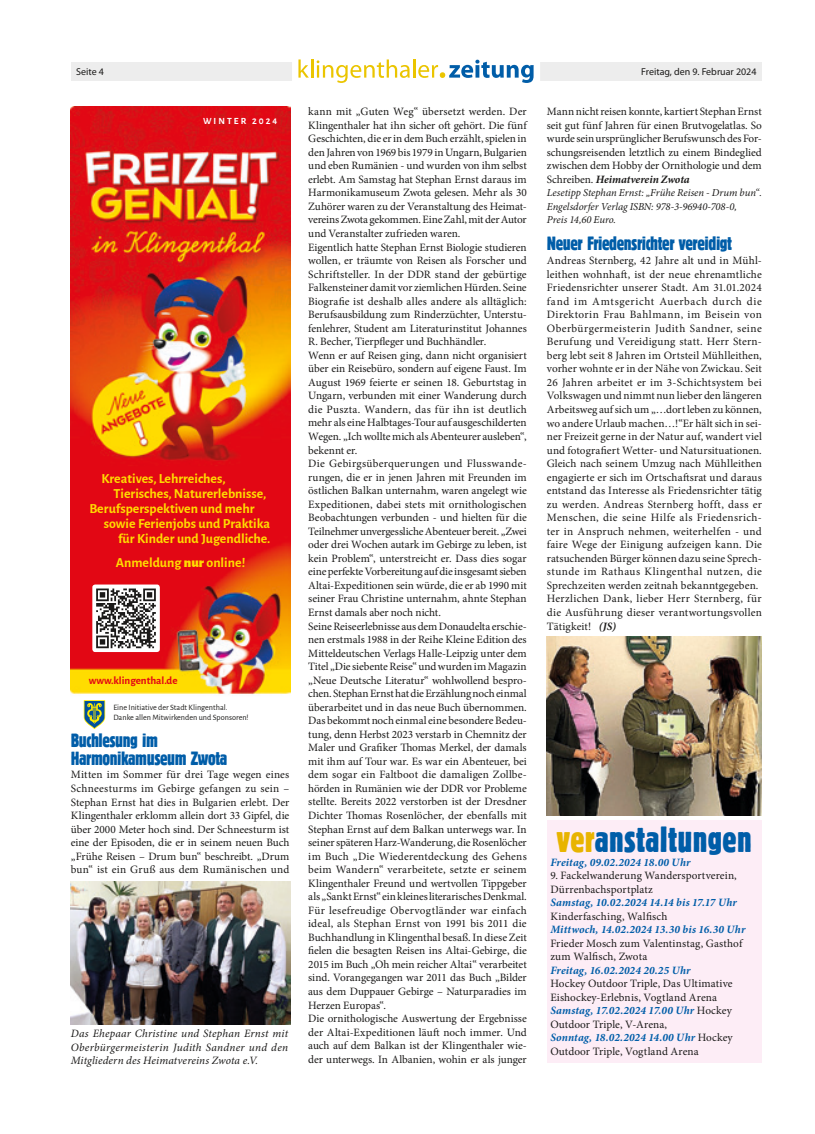
<style>
.page{position:relative;width:815px;height:1134px;background:#fff}
.page>*{position:absolute;margin:0;border:0;box-sizing:border-box;transform-origin:0 0}
.t1{font:37.5px "Block D Regu Extr Cond";letter-spacing:.01em;color:#005da8}
.t2{font:20px/17.5px "Block D Regu Extr Cond";letter-spacing:-.02em;color:#005da8}
.t3{font:700 13.88px "Alegreya Sans";color:#ffdc00}
.t4{font:11.25px/13.5px "Minion Pro";color:#1b1a19}
.t5{font:italic 700 11.25px "Minion Pro";letter-spacing:.01em;color:#005da8}
.t6{font:italic 11.25px/13.5px "Minion Pro";letter-spacing:.015em;color:#1b1a19;text-align:justify}
.t7{font:700 11px "Alegreya Sans";color:#e30614}
.t8{font:italic 10.62px/13.5px "Minion Pro";letter-spacing:-.005em;color:#1b1a19}
.t9{font:10px "Myriad Pro";color:#1b1a19}
.t10{font:700 9.5px "Alegreya Sans";letter-spacing:.215em;color:#fff}
.t11{font:8.25px/10.1px "Alegreya Sans";color:#1b1a19}
.s1{font-weight:900}
.s2{font-weight:700;font-style:italic}
.s3{color:#e8b400}
.s4{font-weight:700;font-style:italic;color:#005da8}
</style>
<div class="page">
<div style="left:71px;top:62px;width:691px;height:19px;background:#ededed"></div>
<div style="left:292px;top:53px;width:248px;height:44px;background:#fff"></div>
<svg style="left:298px;top:59px;width:236px;height:24px"></svg>
<div style="left:547px;top:821px;width:215px;height:242px;background:#fdedf6"></div>
<img style="left:547px;top:637px;width:214px;height:179px">
<img style="left:71px;top:881px;width:220px;height:143px">
<img style="left:71px;top:106px;width:219px;height:588px">
<div style="left:92px;top:584px;width:68px;height:68px;background:#fff;border-radius:3px"></div>
<div style="left:94px;top:587px;width:64px;height:63px;background:linear-gradient(to bottom,#fff,#fff)"></div>
<svg style="left:96px;top:588px;width:60px;height:60px"></svg>
<svg style="left:83px;top:700px;width:23px;height:29px"></svg>
<p class="t9" style="left:76px;top:65px;width:29px">Seite 4</p>
<p class="t9" style="left:641px;top:65px;width:117px">Freitag, den 9. Februar 2024</p>
<p class="t10" style="left:203px;top:114px;width:76px">WINTER 2024</p>
<p class="t3" style="left:101px;top:468px;width:126px">Kreatives, Lehrreiches,</p>
<p class="t3" style="left:114px;top:483px;width:154px">Tierisches, Naturerlebnisse,</p>
<p class="t3" style="left:89px;top:498px;width:167px">Berufsperspektiven und mehr</p>
<p class="t3" style="left:104px;top:513px;width:168px">sowie Ferienjobs und Praktika</p>
<p class="t3" style="left:118px;top:528px;width:154px">für Kinder und Jugendliche.</p>
<p class="t3" style="left:116px;top:552px;width:131px">Anmeldung <span class="s1">nur</span> online!</p>
<p class="t7" style="left:89px;top:673px;width:90px">www.klingenthal.de</p>
<p class="t11" style="left:113px;top:702px;width:137px">Eine Initiative der Stadt Klingenthal.<br>Danke allen Mitwirkenden und Sponsoren!</p>
<h2 class="t2" style="left:71px;top:732px;width:158px">Buchlesung im<br>Harmonikamuseum Zwota</h2>
<p class="t4" style="left:71px;top:768px;width:220px;text-align:justify">Mitten im Sommer für drei Tage wegen eines Schneesturms im Gebirge gefangen zu sein – Stephan Ernst hat dies in Bulgarien erlebt. Der Klingenthaler erklomm allein dort 33 Gipfel, die über 2000 Meter hoch sind. Der Schneesturm ist eine der Episoden, die er in seinem neuen Buch „Frühe Reisen – Drum bun“ beschreibt. „Drum bun“ ist ein Gruß aus dem Rumänischen und</p>
<p class="t6" style="left:71px;top:1027px;width:219px">Das Ehepaar Christine und Stephan Ernst mit Oberbürgermeisterin Judith Sandner und den Mitgliedern des Heimatvereins Zwota e.V.</p>
<p class="t4" style="left:308px;top:105px;width:220px">kann mit „Guten Weg“ übersetzt werden. Der Klingenthaler hat ihn sicher oft gehört. Die fünf Geschichten, die er in dem Buch erzählt, spielen in den Jahren von 1969 bis 1979 in Ungarn, Bulgarien und eben Rumänien - und wurden von ihm selbst erlebt. Am Samstag hat Stephan Ernst daraus im Harmonikamuseum Zwota gelesen. Mehr als 30<br>Zuhörer waren zu der Veranstaltung des Heimat&shy;vereins Zwota gekommen. Eine Zahl, mit der Autor und Veranstalter zufrieden waren.<br>Eigentlich hatte Stephan Ernst Biologie studieren wollen, er träumte von Reisen als Forscher und Schriftsteller. In der DDR stand der gebürtige Falkensteiner damit vor ziemlichen Hürden. Seine Biografie ist deshalb alles andere als alltäglich:<br>Berufsausbildung zum Rinderzüchter, Unterstu&shy;fenlehrer, Student am Literaturinstitut Johannes R. Becher, Tierpfleger und Buchhändler.<br>Wenn er auf Reisen ging, dann nicht organisiert über ein Reisebüro, sondern auf eigene Faust. Im August 1969 feierte er seinen 18. Geburtstag in Ungarn, verbunden mit einer Wanderung durch die Puszta. Wandern, das für ihn ist deutlich mehr als eine Halbtages-Tour auf ausgeschilderten Wegen. „Ich wollte mich als Abenteurer ausleben“, bekennt er.<br>Die Gebirgsüberquerungen und Flusswande&shy;rungen, die er in jenen Jahren mit Freunden im östlichen Balkan unternahm, waren angelegt wie Expeditionen, dabei stets mit ornithologischen Beobachtungen verbunden - und hielten für die Teilnehmer unvergessliche Abenteuer bereit. „Zwei oder drei Wochen autark im Gebirge zu leben, ist kein Problem“, unterstreicht er. Dass dies sogar eine perfekte Vorbereitung auf die insgesamt sieben Altai-Expeditionen sein würde, die er ab 1990 mit seiner Frau Christine unternahm, ahnte Stephan Ernst damals aber noch nicht.<br>Seine Reiseerlebnisse aus dem Donaudelta erschie&shy;nen erstmals 1988 in der Reihe Kleine Edition des Mitteldeutschen Verlags Halle-Leipzig unter dem Titel „Die siebente Reise“ und wurden im Magazin „Neue Deutsche Literatur“ wohlwollend bespro&shy;chen. Stephan Ernst hat die Erzählung noch einmal überarbeitet und in das neue Buch übernommen.<br>Das bekommt noch einmal eine besondere Bedeu&shy;tung, denn Herbst 2023 verstarb in Chemnitz der Maler und Grafiker Thomas Merkel, der damals mit ihm auf Tour war. Es war ein Abenteuer, bei dem sogar ein Faltboot die damaligen Zollbe&shy;hörden in Rumänien wie der DDR vor Probleme stellte. Bereits 2022 verstorben ist der Dresdner Dichter Thomas Rosenlöcher, der ebenfalls mit Stephan Ernst auf dem Balkan unterwegs war. In seiner späteren Harz-Wanderung, die Rosenlöcher im Buch „Die Wiederentdeckung des Gehens beim Wandern“ verarbeitete, setzte er seinem Klingenthaler Freund und wertvollen Tippgeber als „Sankt Ernst“ ein kleines literarisches Denkmal.<br>Für lesefreudige Obervogtländer war einfach ideal, als Stephan Ernst von 1991 bis 2011 die Buchhandlung in Klingenthal besaß. In diese Zeit fielen die besagten Reisen ins Altai-Gebirge, die 2015 im Buch „Oh mein reicher Altai“ verarbeitet sind. Vorangegangen war 2011 das Buch „Bilder aus dem Duppauer Gebirge – Naturparadies im Herzen Europas“.<br>Die ornithologische Auswertung der Ergebnisse der Altai-Expeditionen läuft noch immer. Und auch auf dem Balkan ist der Klingenthaler wie&shy;der unterwegs. In Albanien, wohin er als junger</p>
<p class="t4" style="left:547px;top:105px;width:216px;text-align:justify">Mann nicht reisen konnte, kartiert Stephan Ernst seit gut fünf Jahren für einen Brutvogelatlas. So wurde sein ursprünglicher Berufswunsch des For&shy;schungsreisenden letztlich zu einem Bindeglied zwischen dem Hobby der Ornithologie und dem Schreiben. <span class="s2">Heimatverein Zwota</span></p>
<p class="t8" style="left:547px;top:186px;width:216px">Lesetipp Stephan Ernst: „Frühe Reisen - Drum bun“.<br>Engelsdorfer Verlag ISBN: 978-3-96940-708-0,<br>Preis 14,60 Euro.</p>
<h2 class="t2" style="left:547px;top:234px;width:187px">Neuer Friedensrichter vereidigt</h2>
<p class="t4" style="left:547px;top:254px;width:216px">Andreas Sternberg, 42 Jahre alt und in Mühl&shy;leithen wohnhaft, ist der neue ehrenamtliche Friedensrichter unserer Stadt. Am 31.01.2024 fand im Amtsgericht Auerbach durch die Direktorin Frau Bahlmann, im Beisein von Oberbürgermeisterin Judith Sandner, seine Berufung und Vereidigung statt. Herr Stern&shy;berg lebt seit 8 Jahren im Ortsteil Mühlleithen, vorher wohnte er in der Nähe von Zwickau. Seit 26 Jahren arbeitet er im 3-Schichtsystem bei Volkswagen und nimmt nun lieber den längeren Arbeitsweg auf sich um „…dort leben zu können, wo andere Urlaub machen…!“Er hält sich in sei&shy;ner Freizeit gerne in der Natur auf, wandert viel und fotografiert Wetter- und Natursituationen.<br>Gleich nach seinem Umzug nach Mühlleithen engagierte er sich im Ortschaftsrat und daraus entstand das Interesse als Friedensrichter tätig zu werden. Andreas Sternberg hofft, dass er Menschen, die seine Hilfe als Friedensrich&shy;ter in Anspruch nehmen, weiterhelfen - und faire Wege der Einigung aufzeigen kann. Die ratsuchenden Bürger können dazu seine Sprech&shy;stunde im Rathaus Klingenthal nutzen, die Sprechzeiten werden zeitnah bekanntgegeben.<br>Herzlichen Dank, lieber Herr Sternberg, für die Ausführung dieser verantwortungsvollen Tätigkeit! <span class="s2">(JS)</span></p>
<h1 class="t1" style="left:557px;top:821px;width:196px"><span class="s3">ver</span>anstaltungen</h1>
<p class="t5" style="left:550px;top:854px;width:142px">Freitag, 09.02.2024 18.00 Uhr</p>
<p class="t4" style="left:550px;top:869px;width:188px">9. Fackelwanderung Wandersportverein,<br>Dürrenbachsportplatz</p>
<p class="t5" style="left:550px;top:894px;width:188px">Samstag, 10.02.2024 14.14 bis 17.17 Uhr</p>
<p class="t4" style="left:550px;top:909px;width:119px">Kinderfasching, Walfisch</p>
<p class="t5" style="left:550px;top:921px;width:196px">Mittwoch, 14.02.2024 13.30 bis 16.30 Uhr</p>
<p class="t4" style="left:550px;top:936px;width:193px">Frieder Mosch zum Valentinstag, Gasthof zum Walfisch, Zwota</p>
<p class="t5" style="left:550px;top:962px;width:142px">Freitag, 16.02.2024 20.25 Uhr</p>
<p class="t4" style="left:550px;top:977px;width:184px">Hockey Outdoor Triple, Das Ultimative Eishockey-Erlebnis, Vogtland Arena <span class="s4">Samstag, 17.02.2024 17.00 Uhr</span> Hockey Outdoor Triple, V-Arena,<br><span class="s4">Sonntag, 18.02.2024 14.00 Uhr</span> Hockey Outdoor Triple, Vogtland Arena</p>
</div>
